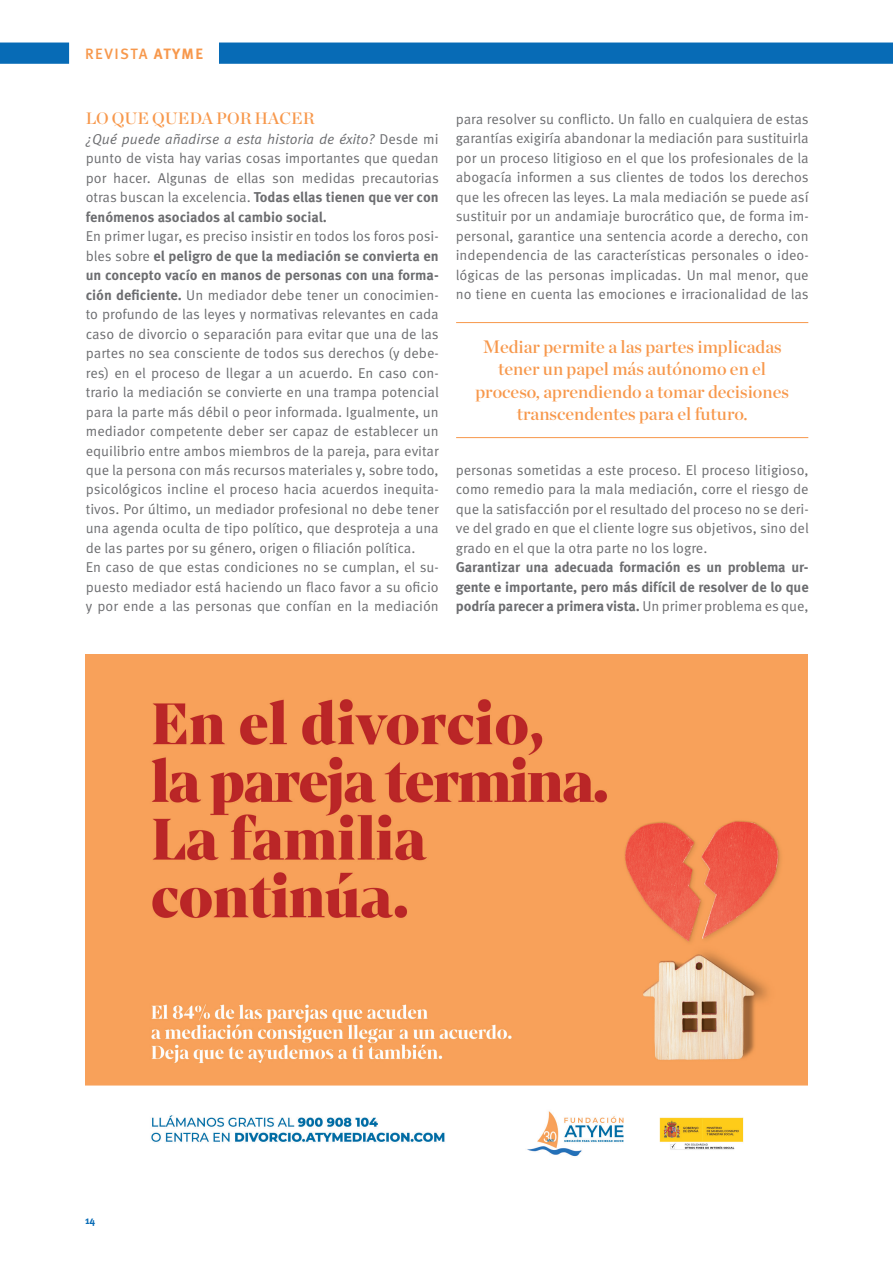
<style>
.page{position:relative;width:893px;height:1263px;background:#fff}
.page>*{position:absolute;margin:0;border:0;box-sizing:border-box;transform-origin:0 0}
.t1{font:18px/22.5px "Chronicle Display Semi";color:#f7984c;text-align:center}
.t2{font:16.5px "Chronicle Display Semi";color:#f7984c}
.t3{font:500 15px "Meta Pro";letter-spacing:.1em;color:#f7984c}
.t4{font:14.25px/19.5px "Meta Pro";color:#6c6d70;text-align:justify}
.t5{font:700 14.25px/19.5px "Meta Pro";letter-spacing:-.005em;color:#6c6d70;text-align:justify}
.t6{font:700 10.5px "Meta Pro";color:#076bb6}
.s1{font-weight:700}
.s2{font-style:italic}
.s3{font-weight:400}
</style>
<div class="page">
<hr style="left:456px;top:322px;width:352px;height:1px;background:#f7984c">
<hr style="left:456px;top:437px;width:352px;height:1px;background:#f7984c">
<img style="left:85px;top:654px;width:723px;height:503px">
<svg style="left:0;top:43px;width:893px;height:21px"></svg>
<p class="t3" style="left:85px;top:44px;width:120px">REVISTA <span class="s1">ATYME</span></p>
<p class="t2" style="left:86px;top:105px;width:230px">LO QUE QUEDA POR HACER</p>
<p class="t4" style="left:86px;top:129px;width:355px"><span class="s2">¿Qué puede añadirse a esta historia de éxito?</span> Desde mi punto de vista hay varias cosas importantes que quedan por hacer. Algunas de ellas son medidas precautorias otras buscan la excelencia. <span class="s1">Todas ellas tienen que ver con fenómenos asociados al cambio social.</span></p>
<p class="t4" style="left:86px;top:227px;width:355px;text-align:left">En primer lugar, es preciso insistir en todos los foros posi&shy;bles sobre <span class="s1">el peligro de que la mediación se convierta en un concepto vacío en manos de personas con una forma&shy;ción deficiente.</span> Un mediador debe tener un conocimien&shy;to profundo de las leyes y normativas relevantes en cada caso de divorcio o separación para evitar que una de las partes no sea consciente de todos sus derechos (y debe&shy;res) en el proceso de llegar a un acuerdo. En caso con&shy;trario la mediación se convierte en una trampa potencial para la parte más débil o peor informada. Igualmente, un mediador competente deber ser capaz de establecer un equilibrio entre ambos miembros de la pareja, para evitar que la persona con más recursos materiales y, sobre todo, psicológicos incline el proceso hacia acuerdos inequita&shy;tivos. Por último, un mediador profesional no debe tener una agenda oculta de tipo político, que desproteja a una de las partes por su género, origen o filiación política.<br>En caso de que estas condiciones no se cumplan, el su&shy;puesto mediador está haciendo un flaco favor a su oficio y por ende a las personas que confían en la mediación</p>
<p class="t4" style="left:456px;top:110px;width:355px">para resolver su conflicto. Un fallo en cualquiera de estas garantías exigiría abandonar la mediación para sustituirla por un proceso litigioso en el que los profesionales de la abogacía informen a sus clientes de todos los derechos que les ofrecen las leyes. La mala mediación se puede así sustituir por un andamiaje burocrático que, de forma im&shy;personal, garantice una sentencia acorde a derecho, con independencia de las características personales o ideo&shy;lógicas de las personas implicadas. Un mal menor, que no tiene en cuenta las emociones e irracionalidad de las</p>
<p class="t1" style="left:475px;top:334px;width:315px">Mediar permite a las partes implicadas tener un papel más autónomo en el proceso, aprendiendo a tomar decisiones transcendentes para el futuro.</p>
<p class="t4" style="left:456px;top:461px;width:355px">personas sometidas a este proceso. El proceso litigioso, como remedio para la mala mediación, corre el riesgo de que la satisfacción por el resultado del proceso no se deri&shy;ve del grado en que el cliente logre sus objetivos, sino del grado en el que la otra parte no los logre.</p>
<p class="t5" style="left:456px;top:558px;width:354px">Garantizar una adecuada formación es un problema ur&shy;gente e importante, pero más difícil de resolver de lo que podría parecer a primera vista. <span class="s3">Un primer problema es que,</span></p>
<p class="t6" style="left:85px;top:1214px;width:12px">14</p>
</div>
